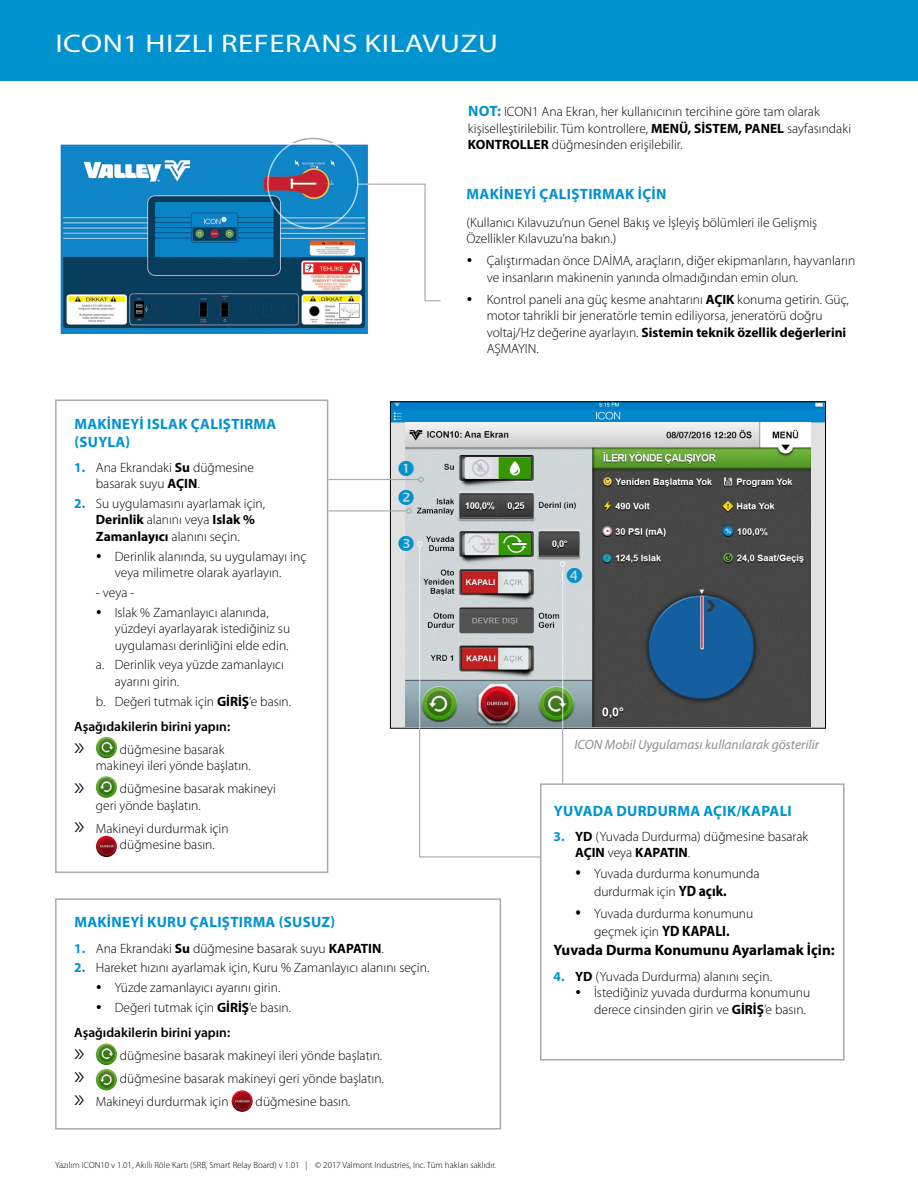
<style>
.page{position:relative;width:918px;height:1188px;background:#fff}
.page>*{position:absolute;margin:0;border:0;box-sizing:border-box;transform-origin:0 0}
.t1{font:25.5px "Myriad Pro";letter-spacing:.02em;color:#fff;scale:1.2 1}
.t2{font:700 15px/18px "Myriad Pro";letter-spacing:.02em;color:#0093d0}
.t3{font:700 15px "Myriad Pro";color:#000}
.t4{font:300 13.5px/16.5px "Myriad Pro";color:#000}
.t5{font:italic 13.5px "Myriad Pro";color:#8e9092}
.t6{font:300 9px "Myriad Pro";color:#000}
.s1{font-weight:700;font-size:15px;color:#0093d0}
.s2{font-weight:700}
.s3{font-weight:700;color:#0093d0}
.s4{font-weight:600}
.s5{font-size:27px}
.s6{font-weight:700;font-size:15px}
</style>
<div class="page">
<img style="left:392px;top:403px;width:432px;height:324px">
<img style="left:406px;top:423px;width:405px;height:304px">
<div style="left:55px;top:400px;width:273px;height:473px;border:2px solid #a7a9ac"></div>
<div style="left:55px;top:898px;width:446px;height:232px;border:2px solid #a7a9ac"></div>
<div style="left:0;top:0;width:918px;height:81px;background:#0093d0"></div>
<img style="left:96px;top:737px;width:21px;height:21px;border-radius:11px">
<img style="left:96px;top:776px;width:21px;height:22px;border-radius:11px">
<img style="left:96px;top:836px;width:21px;height:21px;border-radius:11px">
<img style="left:96px;top:1044px;width:21px;height:21px;border-radius:11px">
<img style="left:96px;top:1069px;width:21px;height:21px;border-radius:11px">
<img style="left:232px;top:1090px;width:21px;height:22px;border-radius:11px">
<hr style="left:328px;top:479px;width:91px;height:1px;background:#a7a9ac">
<hr style="left:328px;top:510px;width:79px;height:1px;background:#a7a9ac">
<hr style="left:562px;top:566px;width:1px;height:218px;background:#a7a9ac">
<div style="left:540px;top:783px;width:305px;height:278px;border:2px solid #a7a9ac"></div>
<img style="left:60px;top:144px;width:307px;height:190px">
<svg style="left:357px;top:183px;width:84px;height:119px"></svg>
<svg style="left:399px;top:489px;width:15px;height:25px"></svg>
<svg style="left:399px;top:535px;width:143px;height:323px"></svg>
<svg style="left:560px;top:561px;width:22px;height:22px"></svg>
<svg style="left:399px;top:461px;width:25px;height:21px"></svg>
<h1 class="t1" style="left:55px;top:28px;width:370px">ICON1 HIZLI REFERANS KILAVUZU</h1>
<p class="t4" style="left:468px;top:103px;width:385px"><span class="s1">NOT:</span> ICON1 Ana Ekran, her kullanıcının tercihine göre tam olarak kişiselleştirilebilir. Tüm kontrollere, <span class="s2">MENÜ, SİSTEM, PANEL</span> sayfasındaki<br><span class="s2">KONTROLLER</span> düğmesinden erişilebilir.</p>
<p class="t2" style="left:74px;top:414px;width:204px">MAKINEYI ISLAK ÇALIŞTIRMA (SUYLA)</p>
<p class="t4" style="left:96px;top:459px;width:160px;text-indent:-22px"><span class="s3">1.</span> Ana Ekrandaki <span class="s2">Su</span> düğmesine basarak suyu <span class="s2">AÇIN</span>.</p>
<p class="t4" style="left:96px;top:495px;width:171px;text-indent:-22px"><span class="s3">2.</span> Su uygulamasını ayarlamak için,<br><span class="s2">Derinlik</span> alanını veya <span class="s2">Islak %<br>Zamanlayıcı</span> alanını seçin.</p>
<p class="t4" style="left:115px;top:548px;width:193px">Derinlik alanında, su uygulamayı inç veya milimetre olarak ayarlayın.</p>
<p class="t4" style="left:115px;top:582px;width:155px;line-height:19.8px;text-indent:-19px">- veya -<br>Islak % Zamanlayıcı alanında,</p>
<p class="t4" style="left:115px;top:620px;width:177px">yüzdeyi ayarlayarak istediğiniz su uygulaması derinliğini elde edin.</p>
<p class="t4" style="left:115px;top:656px;width:171px;text-indent:-19px">a. Derinlik veya yüzde zamanlayıcı ayarını girin.</p>
<p class="t4" style="left:74px;top:688px;width:218px;line-height:25.2px;text-indent:22px">b. Değeri tutmak için <span class="s2">GİRİŞ</span>’e basın.<br><span class="s4">Aşağıdakilerin birini yapın:</span></p>
<p class="t4" style="left:96px;top:741px;width:156px;text-indent:-22px"><span class="s5">»</span> düğmesine basarak makineyi ileri yönde başlatın.</p>
<p class="t4" style="left:96px;top:780px;width:182px;text-indent:-22px"><span class="s5">»</span> düğmesine basarak makineyi geri yönde başlatın.</p>
<p class="t4" style="left:120px;top:820px;width:110px;text-indent:-46px"><span class="s5">»</span> Makineyi durdurmak için düğmesine basın.</p>
<p class="t2" style="left:74px;top:913px;width:262px">MAKINEYI KURU ÇALIŞTIRMA (SUSUZ)</p>
<p class="t4" style="left:74px;top:940px;width:311px"><span class="s3">1.</span> Ana Ekrandaki <span class="s2">Su</span> düğmesine basarak suyu <span class="s2">KAPATIN</span>.</p>
<p class="t4" style="left:115px;top:958px;width:316px;line-height:19.8px;text-indent:-40px"><span class="s3">2.</span> Hareket hızını ayarlamak için, Kuru % Zamanlayıcı alanını seçin.<br>Yüzde zamanlayıcı ayarını girin.<br>Değeri tutmak için <span class="s2">GİRİŞ</span>’e basın.</p>
<p class="t4" style="left:74px;top:1021px;width:311px;line-height:23px"><span class="s4">Aşağıdakilerin birini yapın:<br></span><span class="s5">»</span> düğmesine basarak makineyi ileri yönde başlatın. <span class="s5">»</span> düğmesine basarak makineyi geri yönde başlatın. <span class="s5">»</span> Makineyi durdurmak için</p>
<p class="t4" style="left:256px;top:1093px;width:96px">düğmesine basın.</p>
<p class="t2" style="left:467px;top:184px;width:201px">MAKINEYI ÇALIŞTIRMAK İÇIN</p>
<p class="t4" style="left:466px;top:214px;width:352px">(Kullanıcı Kılavuzu’nun Genel Bakış ve İşleyiş bölümleri ile Gelişmiş<br>Özellikler Kılavuzu’na bakın.)</p>
<p class="t4" style="left:487px;top:252px;width:370px">Çalıştırmadan önce DAİMA, araçların, diğer ekipmanların, hayvanların ve insanların makinenin yanında olmadığından emin olun.</p>
<p class="t4" style="left:487px;top:291px;width:364px">Kontrol paneli ana güç kesme anahtarını <span class="s2">AÇIK</span> konuma getirin. Güç, motor tahrikli bir jeneratörle temin ediliyorsa, jeneratörü doğru voltaj/Hz değerine ayarlayın. <span class="s2">Sistemin teknik özellik değerlerini </span>AŞMAYIN.</p>
<p class="t5" style="left:574px;top:736px;width:246px">ICON Mobil Uygulaması kullanılarak gösterilir</p>
<p class="t2" style="left:554px;top:801px;width:240px">YUVADA DURDURMA AÇIK/KAPALI</p>
<p class="t4" style="left:575px;top:828px;width:235px;text-indent:-22px"><span class="s3">3.</span> <span class="s2">YD</span> (Yuvada Durdurma) düğmesine basarak<br><span class="s2">AÇIN</span> veya <span class="s2">KAPATIN</span>.</p>
<p class="t4" style="left:594px;top:865px;width:167px;line-height:18px">Yuvada durdurma konumunda durdurmak için <span class="s6">YD açık.</span></p>
<p class="t4" style="left:594px;top:904px;width:161px;line-height:18px">Yuvada durdurma konumunu geçmek için <span class="s6">YD KAPALI.</span></p>
<p class="t3" style="left:554px;top:941px;width:283px">Yuvada Durma Konumunu Ayarlamak İçin:</p>
<p class="t4" style="left:594px;top:968px;width:218px;text-indent:-40px"><span class="s3">4.</span> <span class="s2">YD</span> (Yuvada Durdurma) alanını seçin.<br>İstediğiniz yuvada durdurma konumunu derece cinsinden girin ve <span class="s2">GİRİŞ</span>’e basın.</p>
<p class="t6" style="left:55px;top:1159px;width:443px">Yazılım ICON10 v 1.01, Akıllı Röle Kartı (SRB, Smart Relay Board) v 1.01 | © 2017 Valmont Industries, Inc. Tüm hakları saklıdır.</p>
</div>
